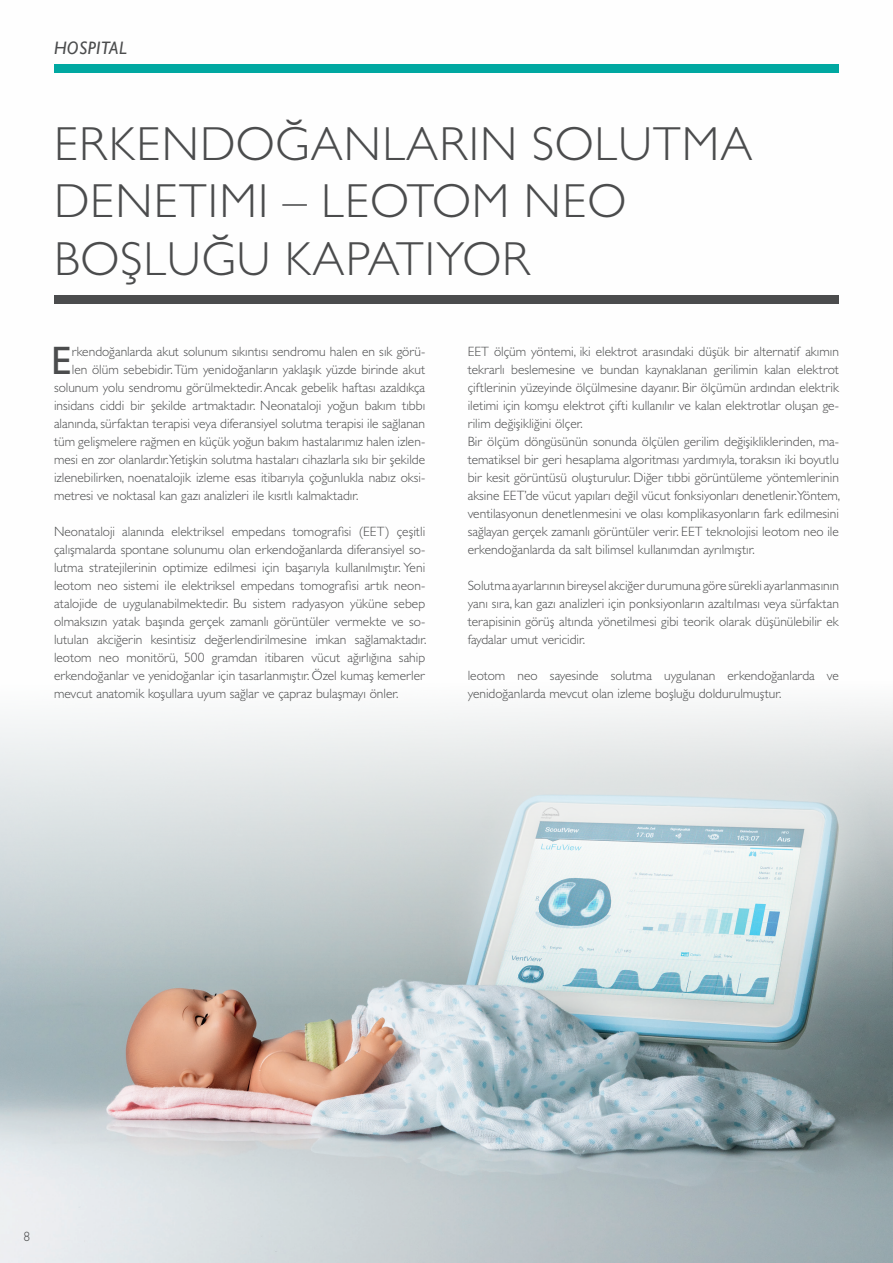
<style>
.page{position:relative;width:893px;height:1263px;background:#fff}
.page>*{position:absolute;margin:0;border:0;box-sizing:border-box;transform-origin:0 0}
.t1{font:300 48px/57.6px "Gill Sans MT Pro";letter-spacing:.025em;color:#4b4c4d}
.Absatzformat_2{font:500 39.9px "Gill Sans MT Pro";color:#4b4c4d}
.t2{font:italic 18px "Gill Sans";letter-spacing:.02em;color:#4b4c4d}
.Absatzformat_2-2{font:300 13.5px/18px "Gill Sans MT Pro";color:#4b4c4d;text-align:justify}
</style>
<div class="page">
<img style="left:0;top:64px;width:893px;height:1199px">
<div style="left:54px;top:295px;width:785px;height:9px;background:#4b4c4d"></div>
<p class="t2" style="left:54px;top:38px;width:74px">HOSPITAL</p>
<p class="t1" style="left:54px;top:114px;width:700px">ERKENDOĞANLARIN SOLUTMA<br>DENETIMI – LEOTOM NEO<br>BOŞLUĞU KAPATIYOR</p>
<p class="Absatzformat_2" style="left:51px;top:337px;width:22px">E</p>
<p class="Absatzformat_2-2" style="left:72px;top:342px;width:355px">rkendoğanlarda akut solunum sıkıntısı sendromu halen en sık görü-</p>
<p class="Absatzformat_2-2" style="left:72px;top:360px;width:355px">len ölüm sebebidir. Tüm yenidoğanların yaklaşık yüzde birinde akut</p>
<p class="Absatzformat_2-2" style="left:54px;top:378px;width:373px">solunum yolu sendromu görülmektedir. Ancak gebelik haftası azaldıkça</p>
<p class="Absatzformat_2-2" style="left:54px;top:396px;width:373px">insidans ciddi bir şekilde artmaktadır. Neonataloji yoğun bakım tıbbı</p>
<p class="Absatzformat_2-2" style="left:54px;top:414px;width:373px">alanında, sürfaktan terapisi veya diferansiyel solutma terapisi ile sağlanan</p>
<p class="Absatzformat_2-2" style="left:54px;top:432px;width:373px">tüm gelişmelere rağmen en küçük yoğun bakım hastalarımız halen izlen-</p>
<p class="Absatzformat_2-2" style="left:54px;top:450px;width:373px">mesi en zor olanlardır.Yetişkin solutma hastaları cihazlarla sıkı bir şekilde</p>
<p class="Absatzformat_2-2" style="left:54px;top:468px;width:373px">izlenebilirken, noenatalojik izleme esas itibarıyla çoğunlukla nabız oksi-</p>
<p class="Absatzformat_2-2" style="left:54px;top:486px;width:306px">metresi ve noktasal kan gazı analizleri ile kısıtlı kalmaktadır.</p>
<p class="Absatzformat_2-2" style="left:54px;top:522px;width:374px">Neonataloji alanında elektriksel empedans tomografisi (EET) çeşitli çalışmalarda spontane solunumu olan erkendoğanlarda diferansiyel so&shy;lutma stratejilerinin optimize edilmesi için başarıyla kullanılmıştır. Yeni leotom neo sistemi ile elektriksel empedans tomografisi artık neon&shy;atalojide de uygulanabilmektedir. Bu sistem radyasyon yüküne sebep olmaksızın yatak başında gerçek zamanlı görüntüler vermekte ve so&shy;lutulan akciğerin kesintisiz değerlendirilmesine imkan sağlamaktadır. leotom neo monitörü, 500 gramdan itibaren vücut ağırlığına sahip erkendoğanlar ve yenidoğanlar için tasarlanmıştır. Özel kumaş kemerler mevcut anatomik koşullara uyum sağlar ve çapraz bulaşmayı önler.</p>
<p class="Absatzformat_2-2" style="left:468px;top:342px;width:373px">EET ölçüm yöntemi, iki elektrot arasındaki düşük bir alternatif akımın tekrarlı beslemesine ve bundan kaynaklanan gerilimin kalan elektrot çiftlerinin yüzeyinde ölçülmesine dayanır. Bir ölçümün ardından elektrik iletimi için komşu elektrot çifti kullanılır ve kalan elektrotlar oluşan ge&shy;rilim değişikliğini ölçer.</p>
<p class="Absatzformat_2-2" style="left:468px;top:432px;width:374px">Bir ölçüm döngüsünün sonunda ölçülen gerilim değişikliklerinden, ma&shy;tematiksel bir geri hesaplama algoritması yardımıyla, toraksın iki boyutlu bir kesit görüntüsü oluşturulur. Diğer tıbbi görüntüleme yöntemlerinin aksine EET’de vücut yapıları değil vücut fonksiyonları denetlenir.Yöntem, ventilasyonun denetlenmesini ve olası komplikasyonların fark edilmesini sağlayan gerçek zamanlı görüntüler verir. EET teknolojisi leotom neo ile erkendoğanlarda da salt bilimsel kullanımdan ayrılmıştır.</p>
<p class="Absatzformat_2-2" style="left:468px;top:576px;width:373px">Solutma ayarlarının bireysel akciğer durumuna göre sürekli ayarlanmasının yanı sıra, kan gazı analizleri için ponksiyonların azaltılması veya sürfaktan terapisinin görüş altında yönetilmesi gibi teorik olarak düşünülebilir ek faydalar umut vericidir.</p>
<p class="Absatzformat_2-2" style="left:468px;top:666px;width:373px">leotom neo sayesinde solutma uygulanan erkendoğanlarda ve yenidoğanlarda mevcut olan izleme boşluğu doldurulmuştur.</p>
<p class="Absatzformat_2-2" style="left:24px;top:1227px;width:8px">8</p>
</div>
